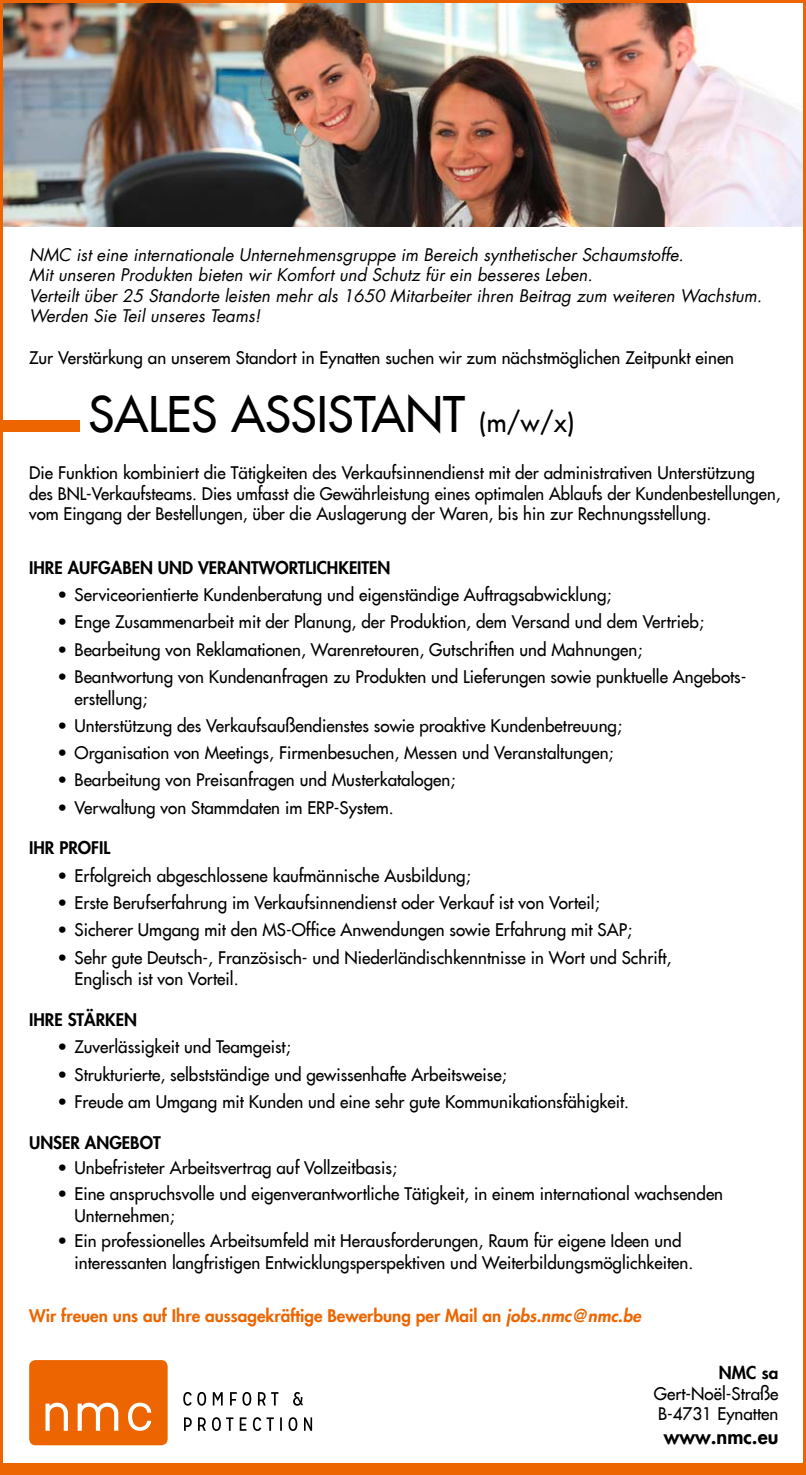
<style>
.page{position:relative;width:806px;height:1475px;background:#fff}
.page>*{position:absolute;margin:0;border:0;box-sizing:border-box;transform-origin:0 0}
.t1{font:48px "Futura LT";color:#000}
.t2{font:800 20px "Futura LT";color:#000}
.t3{font:17px/21.6px "Futura LT";color:#000}
.t4{font:italic 17px/20.4px "Futura LT";color:#000}
.t5{font:800 17px "Futura LT";color:#000}
.t6{font:800 17px "Futura LT";color:#ec6500}
.s1{font-size:26px}
.s2{font-style:italic}
</style>
<div class="page">
<div style="left:29px;top:1359px;width:138px;height:85px;background:#ec6500;border-radius:6px"></div>
<svg style="left:45px;top:1402px;width:106px;height:28px"></svg>
<svg style="left:184px;top:1417px;width:128px;height:13px"></svg>
<svg style="left:183px;top:1392px;width:119px;height:13px"></svg>
<img style="left:4px;top:4px;width:797px;height:223px">
<div style="left:0;top:420px;width:79px;height:11px;background:#ec6500"></div>
<div style="left:1px;top:1463px;width:804px;height:11px;background:#ec6500"></div>
<p class="t4" style="left:29px;top:244px;width:734px">NMC ist eine internationale Unternehmensgruppe im Bereich synthetischer Schaumstoffe.<br>Mit unseren Produkten bieten wir Komfort und Schutz für ein besseres Leben.<br>Verteilt über 25 Standorte leisten mehr als 1650 Mitarbeiter ihren Beitrag zum weiteren Wachstum.<br>Werden Sie Teil unseres Teams!</p>
<p class="t3" style="left:29px;top:346px;width:706px">Zur Verstärkung an unserem Standort in Eynatten suchen wir zum nächstmöglichen Zeitpunkt einen</p>
<h1 class="t1" style="left:88px;top:383px;width:487px">SALES ASSISTANT <span class="s1">(m/w/x)</span></h1>
<p class="t3" style="left:29px;top:463px;width:752px;line-height:20.4px">Die Funktion kombiniert die Tätigkeiten des Verkaufsinnendienst mit der administrativen Unterstützung des BNL-Verkaufsteams. Dies umfasst die Gewährleistung eines optimalen Ablaufs der Kundenbestellungen, vom Eingang der Bestellungen, über die Auslagerung der Waren, bis hin zur Rechnungsstellung.</p>
<p class="t5" style="left:29px;top:556px;width:362px">IHRE AUFGABEN UND VERANTWORTLICHKEITEN</p>
<p class="t3" style="left:57px;top:583px;width:555px">• Serviceorientierte Kundenberatung und eigenständige Auftragsabwicklung;</p>
<p class="t3" style="left:57px;top:611px;width:647px">• Enge Zusammenarbeit mit der Planung, der Produktion, dem Versand und dem Vertrieb;</p>
<p class="t3" style="left:57px;top:638px;width:586px">• Bearbeitung von Reklamationen, Warenretouren, Gutschriften und Mahnungen;</p>
<p class="t3" style="left:74px;top:665px;width:673px;text-indent:-17px">• Beantwortung von Kundenanfragen zu Produkten und Lieferungen sowie punktuelle Angebots&shy;erstellung;</p>
<p class="t3" style="left:57px;top:714px;width:565px">• Unterstützung des Verkaufsaußendienstes sowie proaktive Kundenbetreuung;</p>
<p class="t3" style="left:57px;top:741px;width:557px">• Organisation von Meetings, Firmenbesuchen, Messen und Veranstaltungen;</p>
<p class="t3" style="left:57px;top:769px;width:399px">• Bearbeitung von Preisanfragen und Musterkatalogen;</p>
<p class="t3" style="left:57px;top:796px;width:337px">• Verwaltung von Stammdaten im ERP-System.</p>
<p class="t5" style="left:29px;top:836px;width:82px">IHR PROFIL</p>
<p class="t3" style="left:57px;top:864px;width:414px">• Erfolgreich abgeschlossene kaufmännische Ausbildung;</p>
<p class="t3" style="left:57px;top:891px;width:543px">• Erste Berufserfahrung im Verkaufsinnendienst oder Verkauf ist von Vorteil;</p>
<p class="t3" style="left:57px;top:919px;width:575px">• Sicherer Umgang mit den MS-Office Anwendungen sowie Erfahrung mit SAP;</p>
<p class="t3" style="left:74px;top:946px;width:598px;text-indent:-17px">• Sehr gute Deutsch-, Französisch- und Niederländischkenntnisse in Wort und Schrift,<br>Englisch ist von Vorteil.</p>
<p class="t5" style="left:29px;top:1008px;width:109px">IHRE STÄRKEN</p>
<p class="t3" style="left:57px;top:1035px;width:234px">• Zuverlässigkeit und Teamgeist;</p>
<p class="t3" style="left:57px;top:1063px;width:450px">• Strukturierte, selbstständige und gewissenhafte Arbeitsweise;</p>
<p class="t3" style="left:57px;top:1090px;width:572px">• Freude am Umgang mit Kunden und eine sehr gute Kommunikationsfähigkeit.</p>
<p class="t5" style="left:29px;top:1130px;width:133px">UNSER ANGEBOT</p>
<p class="t3" style="left:57px;top:1156px;width:341px">• Unbefristeter Arbeitsvertrag auf Vollzeitbasis;</p>
<p class="t3" style="left:74px;top:1182px;width:649px;text-indent:-17px">• Eine anspruchsvolle und eigenverantwortliche Tätigkeit, in einem international wachsenden<br>Unternehmen;</p>
<p class="t3" style="left:74px;top:1229px;width:620px;text-indent:-17px">• Ein professionelles Arbeitsumfeld mit Herausforderungen, Raum für eigene Ideen und interessanten langfristigen Entwicklungsperspektiven und Weiterbildungsmöglichkeiten.</p>
<p class="t6" style="left:29px;top:1303px;width:613px">Wir freuen uns auf Ihre aussagekräftige Bewerbung per Mail an <span class="s2">jobs.nmc@nmc.be</span></p>
<p class="t5" style="left:718px;top:1361px;width:61px">NMC sa</p>
<p class="t3" style="left:653px;top:1382px;width:126px;line-height:20.4px">Gert-Noël-Straße<br>B-4731 Eynatten</p>
<p class="t2" style="left:663px;top:1422px;width:116px">www.nmc.eu</p>
</div>
